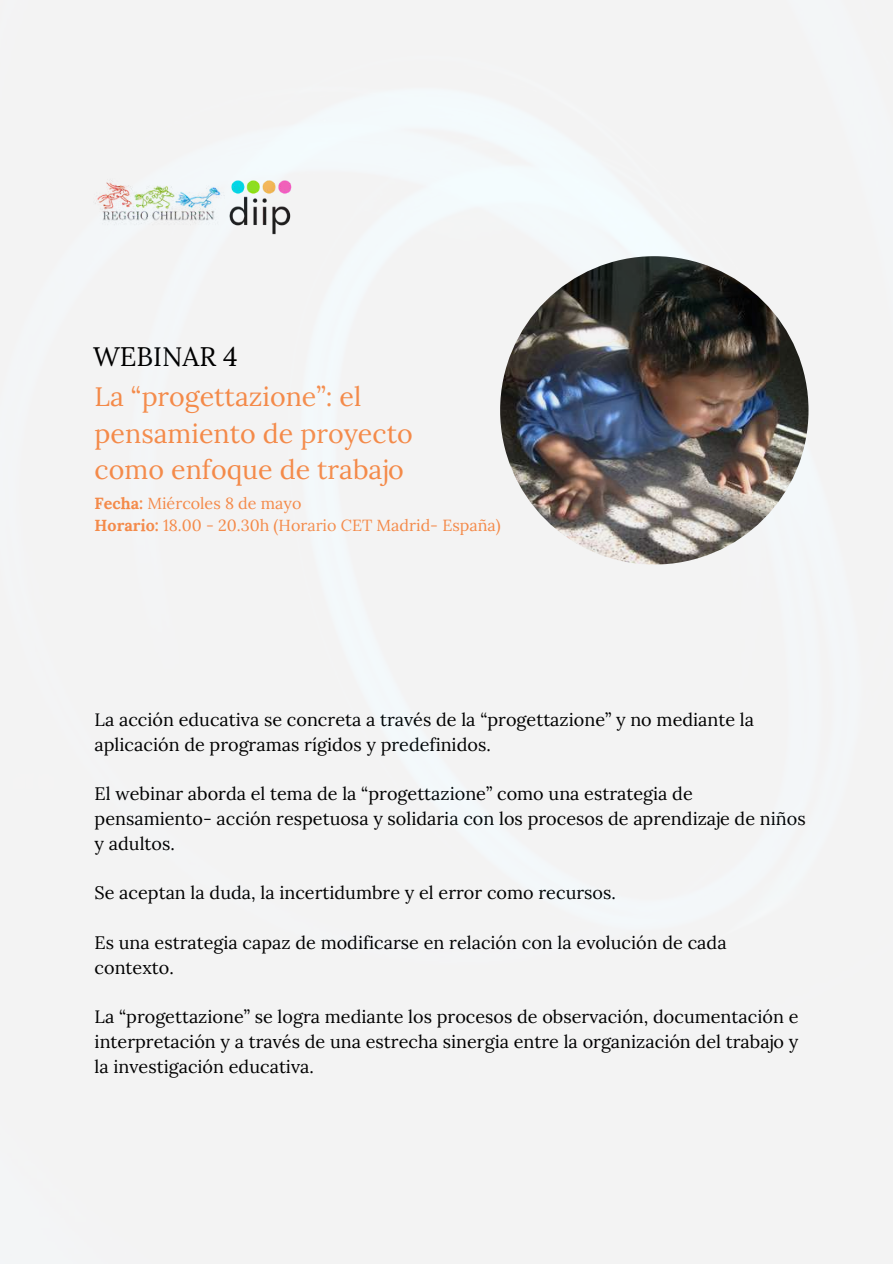
<style>
.page{position:relative;width:893px;height:1264px;background:#fff}
.page>*{position:absolute;margin:0;border:0;box-sizing:border-box;transform-origin:0 0}
.t1{font:26.7px/36.6px "Lora";color:#ff914d}
.t2{font:26.7px "Lora";color:#000}
.t3{font:18px/24.8px "Lora";color:#000}
.t4{font:16.05px/22px "Lora";color:#ff914d}
.s1{font-weight:700}
</style>
<div class="page">
<img style="left:0;top:0;width:892px;height:1263px">
<h1 class="t2" style="left:93px;top:339px;width:146px">WEBINAR 4</h1>
<h1 class="t1" style="left:95px;top:378px;width:319px">La “progettazione”: el pensamiento de proyecto como enfoque de trabajo</h1>
<p class="t4" style="left:95px;top:492px;width:407px"><span class="s1">Fecha:</span> Miércoles 8 de mayo<br><span class="s1">Horario:</span> 18.00 - 20.30h (Horario CET Madrid- España)</p>
<p class="t3" style="left:95px;top:707px;width:661px">La acción educativa se concreta a través de la “progettazione” y no mediante la aplicación de programas rígidos y predefinidos.</p>
<p class="t3" style="left:95px;top:781px;width:712px">El webinar aborda el tema de la “progettazione” como una estrategia de pensamiento- acción respetuosa y solidaria con los procesos de aprendizaje de niños y adultos.</p>
<p class="t3" style="left:95px;top:880px;width:522px">Se aceptan la duda, la incertidumbre y el error como recursos.</p>
<p class="t3" style="left:95px;top:929px;width:633px">Es una estrategia capaz de modificarse en relación con la evolución de cada contexto.</p>
<p class="t3" style="left:95px;top:1004px;width:705px;text-align:justify">La “progettazione” se logra mediante los procesos de observación, documentación e interpretación y a través de una estrecha sinergia entre la organización del trabajo y la investigación educativa.</p>
</div>
